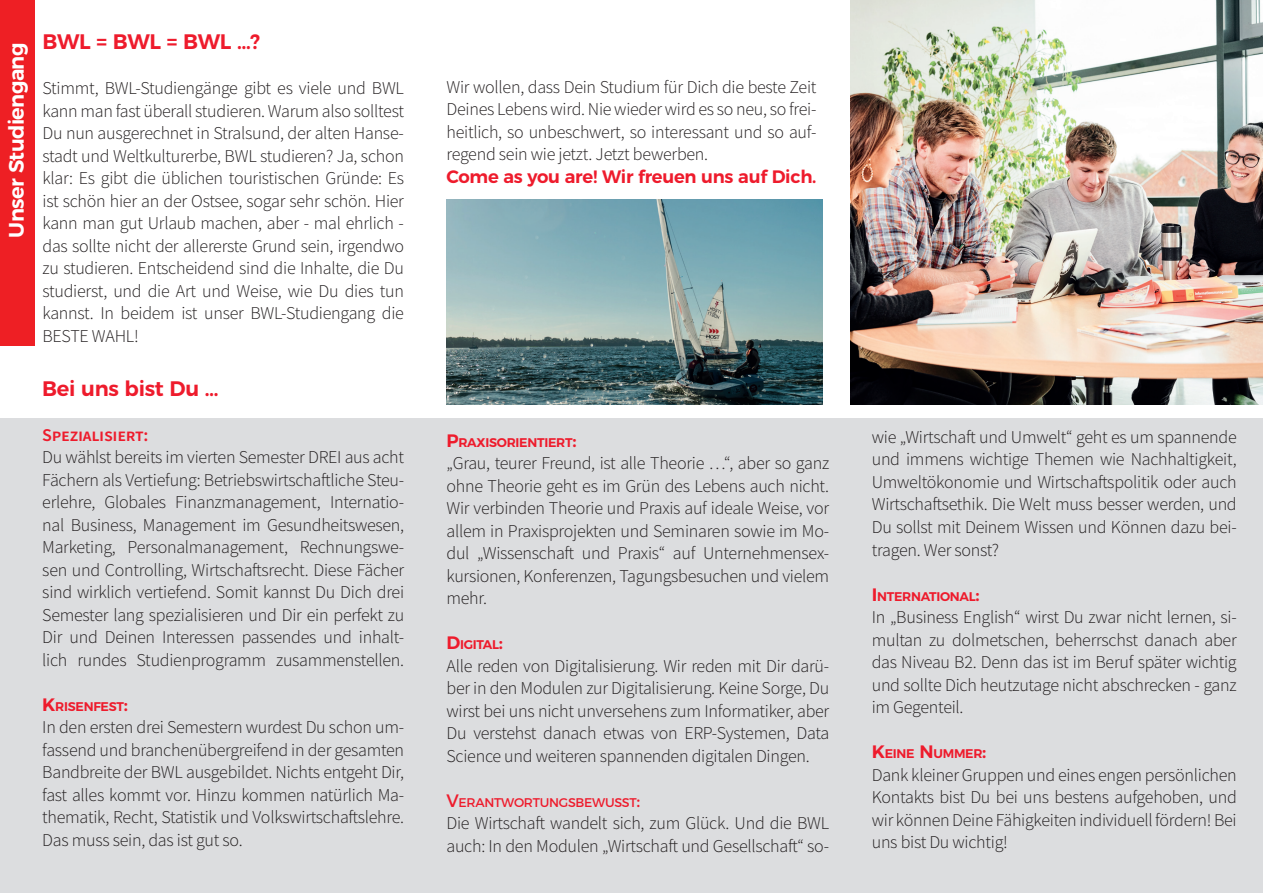
<style>
.page{position:relative;width:1263px;height:893px;background:#fff}
.page>*{position:absolute;margin:0;border:0;box-sizing:border-box;transform-origin:0 0}
.t1{font:600 21px "Montserrat";letter-spacing:-.015em;color:#ee1b2c}
.t2{font:600 21px "Montserrat";letter-spacing:-.03em;color:#fff}
.t3{font:300 18px/22.5px "Source Sans Pro";letter-spacing:-.015em;color:#231f20;text-align:justify}
.t4{font:600 18px "Montserrat";letter-spacing:-.015em;color:#ee1b2c}
.t5{font:600 18px "Source Sans Pro";letter-spacing:-.015em;color:#ee1b2c}
.t6{font:600 12.6px "Montserrat";letter-spacing:-.02em;color:#ee1b2c}
.t7{font:12.6px "Montserrat";letter-spacing:-.02em;color:#ee1b2c}
.s1{font-size:18px}
</style>
<div class="page">
<div style="left:0;top:419px;width:1263px;height:474px;background:#dcdddf"></div>
<div style="left:0;top:0;width:34px;height:345px;background:#ee1f24"></div>
<img style="left:850px;top:0;width:413px;height:405px">
<img style="left:446px;top:199px;width:377px;height:206px">
<p class="t2" style="left:-1px;top:238px;width:197px;rotate:-90deg">Unser Studiengang</p>
<p class="t1" style="left:43px;top:25px;width:219px">BWL = BWL = BWL …?</p>
<p class="t3" style="left:43px;top:77px;width:363px">Stimmt, BWL-Studiengänge gibt es viele und BWL kann man fast überall studieren. Warum also solltest Du nun ausgerechnet in Stralsund, der alten Hanse&shy;stadt und Weltkulturerbe, BWL studieren? Ja, schon klar: Es gibt die üblichen touristischen Gründe: Es ist schön hier an der Ostsee, sogar sehr schön. Hier kann man gut Urlaub machen, aber - mal ehrlich - das sollte nicht der allererste Grund sein, irgendwo zu studieren. Entscheidend sind die Inhalte, die Du studierst, und die Art und Weise, wie Du dies tun kannst. In beidem ist unser BWL-Studiengang die BESTE WAHL!</p>
<p class="t1" style="left:42px;top:371px;width:178px">Bei uns bist Du …</p>
<p class="t5" style="left:42px;top:423px;width:108px">Spezialisiert:</p>
<p class="t3" style="left:42px;top:446px;width:363px">Du wählst bereits im vierten Semester DREI aus acht Fächern als Vertiefung: Betriebswirtschaftliche Steu&shy;erlehre, Globales Finanzmanagement, Internatio&shy;nal Business, Management im Gesundheitswesen, Marketing, Personalmanagement, Rechnungswe&shy;sen und Controlling, Wirtschaftsrecht. Diese Fächer sind wirklich vertiefend. Somit kannst Du Dich drei Semester lang spezialisieren und Dir ein perfekt zu Dir und Deinen Interessen passendes und inhalt&shy;lich rundes Studienprogramm zusammenstellen.</p>
<p class="t6" style="left:42px;top:696px;width:87px"><span class="s1">K</span>RISENFEST<span class="s1">:</span></p>
<p class="t3" style="left:42px;top:716px;width:363px">In den ersten drei Semestern wurdest Du schon um&shy;fassend und branchenübergreifend in der gesamten Bandbreite der BWL ausgebildet. Nichts entgeht Dir, fast alles kommt vor. Hinzu kommen natürlich Ma&shy;thematik, Recht, Statistik und Volkswirtschaftslehre.<br>Das muss sein, das ist gut so.</p>
<p class="t3" style="left:446px;top:75px;width:371px">Wir wollen, dass Dein Studium für Dich die beste Zeit Deines Lebens wird. Nie wieder wird es so neu, so frei&shy;heitlich, so unbeschwert, so interessant und so auf&shy;regend sein wie jetzt. Jetzt bewerben.</p>
<p class="t4" style="left:446px;top:161px;width:371px">Come as you are! Wir freuen uns auf Dich.</p>
<p class="t6" style="left:446px;top:432px;width:132px"><span class="s1">P</span>RAXISORIENTIERT<span class="s1">:</span></p>
<p class="t3" style="left:446px;top:452px;width:384px">„Grau, teurer Freund, ist alle Theorie …“, aber so ganz ohne Theorie geht es im Grün des Lebens auch nicht.<br>Wir verbinden Theorie und Praxis auf ideale Weise, vor allem in Praxisprojekten und Seminaren sowie im Mo&shy;dul „Wissenschaft und Praxis“ auf Unternehmensex&shy;kursionen, Konferenzen, Tagungsbesuchen und vielem mehr.</p>
<p class="t6" style="left:446px;top:635px;width:58px"><span class="s1">D</span>IGITAL<span class="s1">:</span></p>
<p class="t3" style="left:446px;top:655px;width:384px">Alle reden von Digitalisierung. Wir reden mit Dir darü&shy;ber in den Modulen zur Digitalisierung. Keine Sorge, Du wirst bei uns nicht unversehens zum Informatiker, aber Du verstehst danach etwas von ERP-Systemen, Data Science und weiteren spannenden digitalen Dingen.</p>
<p class="t7" style="left:446px;top:792px;width:195px"><span class="s1">V</span>ERANTWORTUNGSBEWUSST<span class="s1">:</span></p>
<p class="t3" style="left:446px;top:812px;width:384px">Die Wirtschaft wandelt sich, zum Glück. Und die BWL auch: In den Modulen „Wirtschaft und Gesellschaft“ so-</p>
<p class="t3" style="left:872px;top:426px;width:366px">wie „Wirtschaft und Umwelt“ geht es um spannende und immens wichtige Themen wie Nachhaltigkeit, Umweltökonomie und Wirtschaftspolitik oder auch Wirtschaftsethik. Die Welt muss besser werden, und Du sollst mit Deinem Wissen und Können dazu bei&shy;tragen. Wer sonst?</p>
<p class="t6" style="left:872px;top:586px;width:110px"><span class="s1">I</span> NTERNATIONAL<span class="s1">:</span></p>
<p class="t3" style="left:872px;top:606px;width:366px">In „Business English“ wirst Du zwar nicht lernen, si&shy;multan zu dolmetschen, beherrschst danach aber das Niveau B2. Denn das ist im Beruf später wichtig und sollte Dich heutzutage nicht abschrecken - ganz im Gegenteil.</p>
<p class="t6" style="left:872px;top:743px;width:116px"><span class="s1">K</span>EINE <span class="s1">N</span>UMMER<span class="s1">:</span></p>
<p class="t3" style="left:872px;top:763px;width:367px">Dank kleiner Gruppen und eines engen persönlichen Kontakts bist Du bei uns bestens aufgehoben, und wir können Deine Fähigkeiten individuell fördern! Bei uns bist Du wichtig!</p>
</div>
